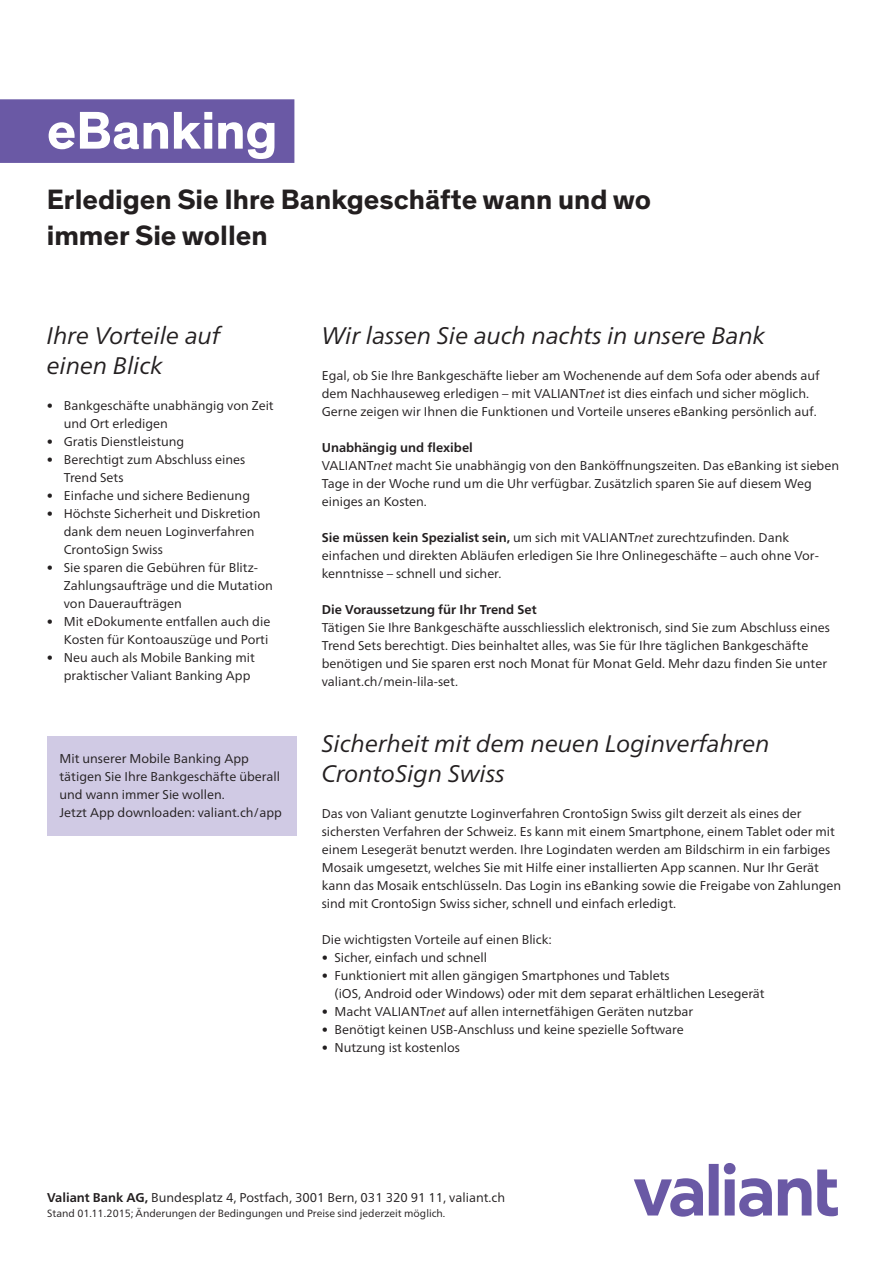
<style>
.page{position:relative;width:893px;height:1263px;background:#fff}
.page>*{position:absolute;margin:0;border:0;box-sizing:border-box;transform-origin:0 0}
.t1{font:700 54px "Theinhardt";letter-spacing:-.005em;color:#fff}
.t2{font:700 28.5px/36px "Theinhardt";color:#231f20}
.t3{font:italic 24px/30px "Frutiger Neue LT Pro";color:#231f20}
.t4{font:12.75px/18px "Frutiger Neue LT Pro";color:#231f20}
.t5{font:700 12.75px "Frutiger Neue LT Pro";color:#231f20}
.t6{font:10.5px "Frutiger Neue LT Pro";color:#231f20}
.s1{font-style:italic}
.s2{font-weight:700}
</style>
<div class="page">
<svg style="left:634px;top:1163px;width:204px;height:54px"></svg>
<div style="left:0;top:99px;width:294px;height:64px;background:#6a59a5"></div>
<div style="left:47px;top:736px;width:249px;height:100px;background:#d0cae4"></div>
<h1 class="t1" style="left:47px;top:97px;width:232px">eBanking</h1>
<h2 class="t2" style="left:47px;top:182px;width:606px">Erledigen Sie Ihre Bankgeschäfte wann und wo immer Sie wollen</h2>
<h3 class="t3" style="left:47px;top:320px;width:175px">Ihre Vorteile auf einen Blick</h3>
<p class="t4" style="left:64px;top:396px;width:211px;text-indent:-17px">• Bankgeschäfte unabhängig von Zeit und Ort erledigen</p>
<p class="t4" style="left:47px;top:432px;width:139px">• Gratis Dienstleistung</p>
<p class="t4" style="left:64px;top:450px;width:183px;text-indent:-17px">• Berechtigt zum Abschluss eines<br>Trend Sets</p>
<p class="t4" style="left:47px;top:486px;width:205px">• Einfache und sichere Bedienung</p>
<p class="t4" style="left:64px;top:504px;width:198px;text-indent:-17px">• Höchste Sicherheit und Diskretion dank dem neuen Loginverfahren<br>CrontoSign Swiss</p>
<p class="t4" style="left:64px;top:558px;width:211px;text-indent:-17px">• Sie sparen die Gebühren für Blitz-<br>Zahlungsaufträge und die Mutation von Daueraufträgen</p>
<p class="t4" style="left:47px;top:612px;width:225px;text-align:right">• Mit eDokumente entfallen auch die<br>Kosten für Kontoauszüge und Porti</p>
<p class="t4" style="left:64px;top:648px;width:193px;text-indent:-17px">• Neu auch als Mobile Banking mit praktischer Valiant Banking App</p>
<p class="t4" style="left:60px;top:749px;width:224px">Mit unserer Mobile Banking App tätigen Sie Ihre Bankgeschäfte überall und wann immer Sie wollen.<br>Jetzt App downloaden: valiant.ch/app</p>
<h3 class="t3" style="left:322px;top:320px;width:445px">Wir lassen Sie auch nachts in unsere Bank</h3>
<p class="t4" style="left:322px;top:366px;width:500px">Egal, ob Sie Ihre Bankgeschäfte lieber am Wochenende auf dem Sofa oder abends auf dem Nachhauseweg erledigen – mit VALIANT<span class="s1">net</span> ist dies einfach und sicher möglich.<br>Gerne zeigen wir Ihnen die Funktionen und Vorteile unseres eBanking persönlich auf.</p>
<p class="t4" style="left:322px;top:438px;width:519px"><span class="s2">Unabhängig und flexibel<br></span>VALIANT<span class="s1">net</span> macht Sie unabhängig von den Banköffnungszeiten. Das eBanking ist sieben Tage in der Woche rund um die Uhr verfügbar. Zusätzlich sparen Sie auf diesem Weg einiges an Kosten.</p>
<p class="t4" style="left:322px;top:528px;width:499px"><span class="s2">Sie müssen kein Spezialist sein,</span> um sich mit VALIANT<span class="s1">net</span> zurechtzufinden. Dank einfachen und direkten Abläufen erledigen Sie Ihre Onlinegeschäfte – auch ohne Vor&shy;kenntnisse – schnell und sicher.</p>
<p class="t5" style="left:322px;top:602px;width:216px">Die Voraussetzung für Ihr Trend Set</p>
<p class="t4" style="left:322px;top:618px;width:510px">Tätigen Sie Ihre Bankgeschäfte ausschliesslich elektronisch, sind Sie zum Abschluss eines Trend Sets berechtigt. Dies beinhaltet alles, was Sie für Ihre täglichen Bankgeschäfte benötigen und Sie sparen erst noch Monat für Monat Geld. Mehr dazu finden Sie unter valiant.ch/mein-lila-set.</p>
<h3 class="t3" style="left:322px;top:728px;width:449px">Sicherheit mit dem neuen Loginverfahren<br>CrontoSign Swiss</h3>
<p class="t4" style="left:322px;top:804px;width:521px">Das von Valiant genutzte Loginverfahren CrontoSign Swiss gilt derzeit als eines der sichersten Verfahren der Schweiz. Es kann mit einem Smartphone, einem Tablet oder mit einem Lesegerät benutzt werden. Ihre Logindaten werden am Bildschirm in ein farbiges Mosaik umgesetzt, welches Sie mit Hilfe einer installierten App scannen. Nur Ihr Gerät kann das Mosaik entschlüsseln. Das Login ins eBanking sowie die Freigabe von Zahlungen sind mit CrontoSign Swiss sicher, schnell und einfach erledigt.</p>
<p class="t4" style="left:322px;top:930px;width:232px">Die wichtigsten Vorteile auf einen Blick:</p>
<p class="t4" style="left:322px;top:948px;width:167px">• Sicher, einfach und schnell</p>
<p class="t4" style="left:334px;top:966px;width:432px;text-indent:-13px">• Funktioniert mit allen gängigen Smartphones und Tablets<br>(iOS, Android oder Windows) oder mit dem separat erhältlichen Lesegerät</p>
<p class="t4" style="left:322px;top:1002px;width:373px">• Macht VALIANT<span class="s1">net</span> auf allen internetfähigen Geräten nutzbar</p>
<p class="t4" style="left:322px;top:1020px;width:364px">• Benötigt keinen USB-Anschluss und keine spezielle Software</p>
<p class="t4" style="left:322px;top:1038px;width:140px">• Nutzung ist kostenlos</p>
<p class="t4" style="left:47px;top:1188px;width:459px"><span class="s2">Valiant Bank AG,</span> Bundesplatz 4, Postfach, 3001 Bern, 031 320 91 11, valiant.ch</p>
<p class="t6" style="left:47px;top:1206px;width:400px">Stand 01.11.2015; Änderungen der Bedingungen und Preise sind jederzeit möglich.</p>
</div>
